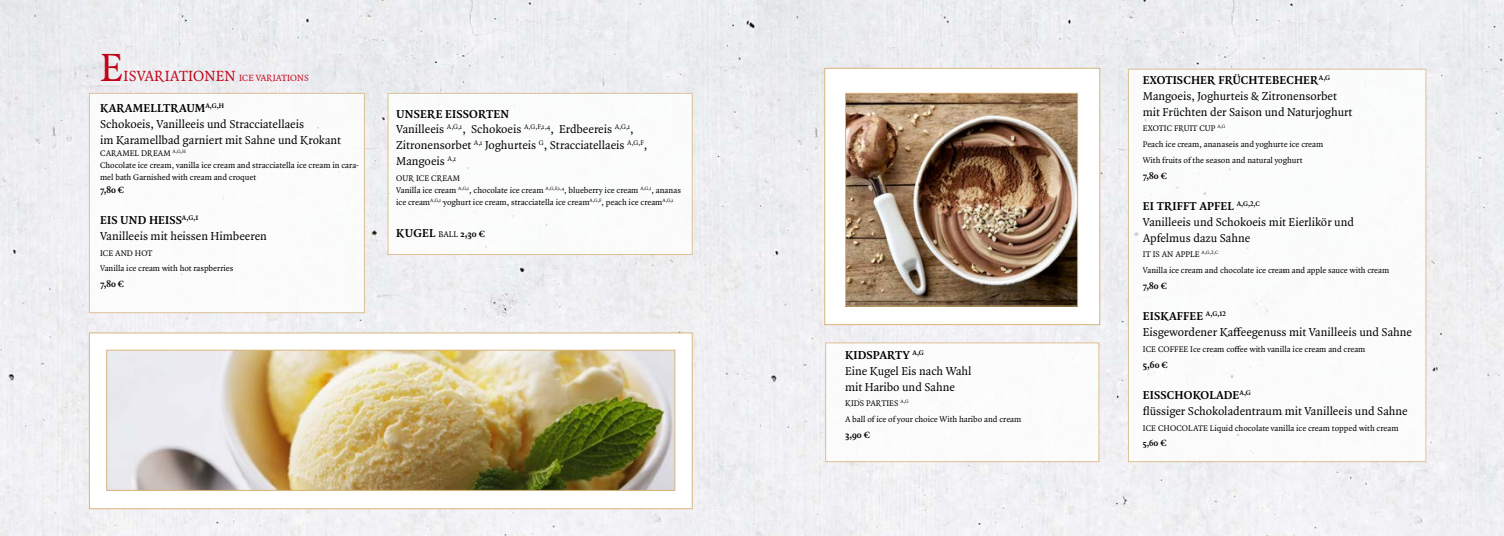
<style>
.page{position:relative;width:1504px;height:536px;background:#fff}
.page>*{position:absolute;margin:0;border:0;box-sizing:border-box;transform-origin:0 0}
.t1{font:42px "Quadraat Pro";color:#c00418}
.t2{font:15.75px "Quadraat Pro";letter-spacing:.01em;color:#c00418}
.t3{font:12.25px/15.8px "Quadraat Pro";color:#000}
.t4{font:700 12.25px "Quadraat Pro";letter-spacing:.01em;color:#000}
.t5{font:700 9.62px "Quadraat Pro";color:#000}
.t6{font:8.75px/15.8px "Quadraat Pro";letter-spacing:.01em;color:#000}
.s1{font-size:9.62px}
.s2{font-weight:700}
.s3{font-weight:400;font-size:8.75px}
.s4{font-weight:700;font-size:9.62px}
</style>
<div class="page">
<img style="left:0;top:0;width:1503px;height:536px">
<div style="left:89px;top:332px;width:603px;height:177px;background:#fff;border:1px solid #d9b57c"></div>
<img style="left:108px;top:352px;width:565px;height:137px">
<div style="left:106px;top:350px;width:569px;height:141px;border:1px solid #d9b57c"></div>
<div style="left:89px;top:93px;width:276px;height:220px;background:#fff;border:1px solid #d9b57c"></div>
<div style="left:387px;top:93px;width:305px;height:162px;background:#fff;border:1px solid #d9b57c"></div>
<div style="left:824px;top:68px;width:276px;height:257px;background:#fff;border:1px solid #d9b57c"></div>
<img style="left:847px;top:95px;width:228px;height:209px">
<div style="left:845px;top:93px;width:232px;height:213px;border:1px solid #d9b57c"></div>
<div style="left:1127px;top:69px;width:298px;height:393px;background:#fff;border:1px solid #d9b57c"></div>
<div style="left:825px;top:342px;width:274px;height:120px;background:#fff;border:1px solid #d9b57c"></div>
<h1 class="t1" style="left:100px;top:38px;width:25px">E</h1>
<h2 class="t2" style="left:124px;top:65px;width:187px">ISVARIATIONEN <span class="s1">ICE VARIATIONS</span></h2>
<h3 class="t3" style="left:100px;top:100px;width:242px"><span class="s2">KARAMELLTRAUM</span><sup>A,G,H<br></sup>Schokoeis, Vanilleeis und Stracciatellaeis<br>im Karamellbad garniert mit Sahne und Krokant</h3>
<p class="t6" style="left:100px;top:147px;width:260px;line-height:12.2px">CARAMEL DREAM <sup>A,G,H<br></sup>Chocolate ice cream, vanilla ice cream and stracciatella ice cream in cara&shy;mel bath Garnished with cream and croquet</p>
<p class="t5" style="left:100px;top:183px;width:26px">7,80 €</p>
<h3 class="t3" style="left:100px;top:212px;width:168px"><span class="s2">EIS UND HEISS</span><sup>A,G,1<br></sup>Vanilleeis mit heissen Himbeeren</h3>
<p class="t6" style="left:100px;top:245px;width:135px">ICE AND HOT<br>Vanilla ice cream with hot raspberries</p>
<p class="t5" style="left:100px;top:277px;width:26px">7,80 €</p>
<h3 class="t3" style="left:396px;top:106px;width:252px"><span class="s2">UNSERE EISSORTEN<br></span>Vanilleeis <sup>A,G,1</sup>, Schokoeis <sup>A,G,F,1,4</sup>, Erdbeereis <sup>A,G,1</sup>, Zitronensorbet <sup>A,1</sup> Joghurteis <sup>G</sup>, Stracciatellaeis <sup>A,G,F</sup>, Mangoeis <sup>A,1</sup></h3>
<p class="t6" style="left:396px;top:172px;width:286px;line-height:12.2px">OUR ICE CREAM<br>Vanilla ice cream <sup>A,G,1</sup>, chocolate ice cream <sup>A,G,F,1,4</sup>, blueberry ice cream <sup>A,G,1</sup>, ananas ice cream<sup>A,G,1</sup> <sup>,</sup>yoghurt ice cream, stracciatella ice cream<sup>A,G,F</sup>, peach ice cream<sup>A,G,1</sup></p>
<h3 class="t4" style="left:396px;top:224px;width:90px">KUGEL <span class="s3">BALL</span> <span class="s1">2,30 €</span></h3>
<h3 class="t3" style="left:845px;top:347px;width:128px"><span class="s2">KIDSPARTY</span> <sup>A,G<br></sup>Eine Kugel Eis nach Wahl mit Haribo und Sahne</h3>
<p class="t6" style="left:845px;top:395px;width:178px">KIDS PARTIES <sup>A,G<br></sup>A ball of ice of your choice With haribo and cream</p>
<p class="t5" style="left:845px;top:428px;width:26px">3,90 €</p>
<h3 class="t3" style="left:1142px;top:72px;width:211px"><span class="s2">EXOTISCHER FRÜCHTEBECHER</span><sup>A,G<br></sup>Mangoeis, Joghurteis &amp; Zitronensorbet mit Früchten der Saison und Naturjoghurt</h3>
<p class="t6" style="left:1142px;top:120px;width:182px">EXOTIC FRUIT CUP <sup>A,G<br></sup>Peach ice cream, ananaseis and yoghurte ice cream<br>With fruits of the season and natural yoghurt</p>
<p class="t5" style="left:1142px;top:169px;width:26px">7,80 €</p>
<h3 class="t3" style="left:1142px;top:198px;width:212px"><span class="s2">EI TRIFFT APFEL</span> <sup>A,G,2,C<br></sup>Vanilleeis und Schokoeis mit Eierlikör und<br>Apfelmus dazu Sahne</h3>
<p class="t6" style="left:1142px;top:246px;width:248px">IT IS AN APPLE <sup>A,G,2,C<br></sup>Vanilla ice cream and chocolate ice cream and apple sauce with cream</p>
<p class="t5" style="left:1142px;top:279px;width:26px">7,80 €</p>
<h3 class="t3" style="left:1142px;top:308px;width:271px"><span class="s2">EISKAFFEE</span> <sup>A,G,12<br></sup>Eisgewordener Kaffeegenuss mit Vanilleeis und Sahne</h3>
<p class="t6" style="left:1142px;top:341px;width:224px">ICE COFFEE Ice cream coffee with vanilla ice cream and cream</p>
<p class="t5" style="left:1142px;top:358px;width:26px">5,60 €</p>
<h3 class="t3" style="left:1142px;top:387px;width:266px"><span class="s2">EISSCHOKOLADE</span><sup>A,G<br></sup>flüssiger Schokoladentraum mit Vanilleeis und Sahne</h3>
<p class="t6" style="left:1142px;top:420px;width:257px">ICE CHOCOLATE Liquid chocolate vanilla ice cream topped with cream<br><span class="s2">5,6</span><span class="s4">0 €</span></p>
</div>
